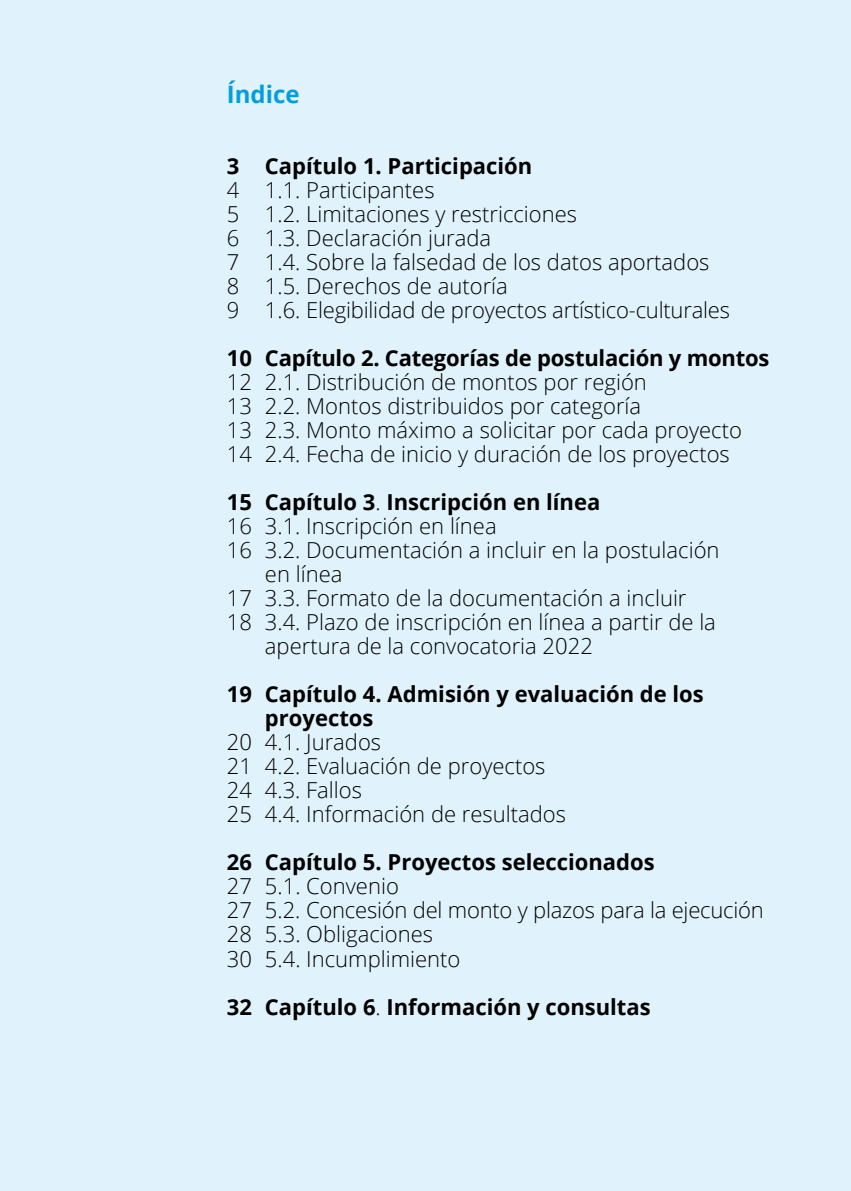
<style>
.page{position:relative;width:851px;height:1191px;background:#fff}
.page>*{position:absolute;margin:0;border:0;box-sizing:border-box;transform-origin:0 0}
.t1{font:700 24px "Open Sans";color:#009ee0}
.t2{font:300 22px/24px "Open Sans";color:#000}
.t3{font:700 22px/24px "Open Sans";color:#000}
.s1{font-weight:300}
</style>
<div class="page">
<div style="left:0;top:0;width:850px;height:1191px;background:#e0f2fb"></div>
<p class="t1" style="left:227px;top:78px;width:74px">Índice</p>
<p class="t3" style="left:227px;top:154px;width:307px">3 Capítulo 1. Participación</p>
<p class="t2" style="left:227px;top:178px;width:504px">4 1.1. Participantes<br>5 1.2. Limitaciones y restricciones<br>6 1.3. Declaración jurada<br>7 1.4. Sobre la falsedad de los datos aportados<br>8 1.5. Derechos de autoría<br>9 1.6. Elegibilidad de proyectos artístico-culturales</p>
<p class="t3" style="left:227px;top:346px;width:544px">10 Capítulo 2. Categorías de postulación y montos</p>
<p class="t2" style="left:227px;top:370px;width:516px">12 2.1. Distribución de montos por región<br>13 2.2. Montos distribuidos por categoría<br>13 2.3. Monto máximo a solicitar por cada proyecto 14 2.4. Fecha de inicio y duración de los proyectos</p>
<p class="t3" style="left:227px;top:490px;width:375px">15 Capítulo 3<span class="s1">.</span> Inscripción en línea</p>
<p class="t2" style="left:227px;top:514px;width:271px">16 3.1. Inscripción en línea</p>
<p class="t2" style="left:227px;top:538px;width:494px">16 3.2. Documentación a incluir en la postulación</p>
<p class="t2" style="left:265px;top:562px;width:79px">en línea</p>
<p class="t2" style="left:227px;top:586px;width:461px">17 3.3. Formato de la documentación a incluir</p>
<p class="t2" style="left:227px;top:610px;width:490px">18 3.4. Plazo de inscripción en línea a partir de la</p>
<p class="t2" style="left:265px;top:634px;width:329px">apertura de la convocatoria 2022</p>
<p class="t3" style="left:265px;top:682px;width:440px;text-indent:-38px">19 Capítulo 4. Admisión y evaluación de los proyectos</p>
<p class="t2" style="left:227px;top:730px;width:340px">20 4.1. Jurados<br>21 4.2. Evaluación de proyectos<br>24 4.3. Fallos<br>25 4.4. Información de resultados</p>
<p class="t3" style="left:227px;top:850px;width:429px">26 Capítulo 5. Proyectos seleccionados</p>
<p class="t2" style="left:227px;top:874px;width:538px">27 5.1. Convenio<br>27 5.2. Concesión del monto y plazos para la ejecución<br>28 5.3. Obligaciones<br>30 5.4. Incumplimiento</p>
<p class="t3" style="left:227px;top:994px;width:425px">32 Capítulo 6<span class="s1">.</span> Información y consultas</p>
</div>
